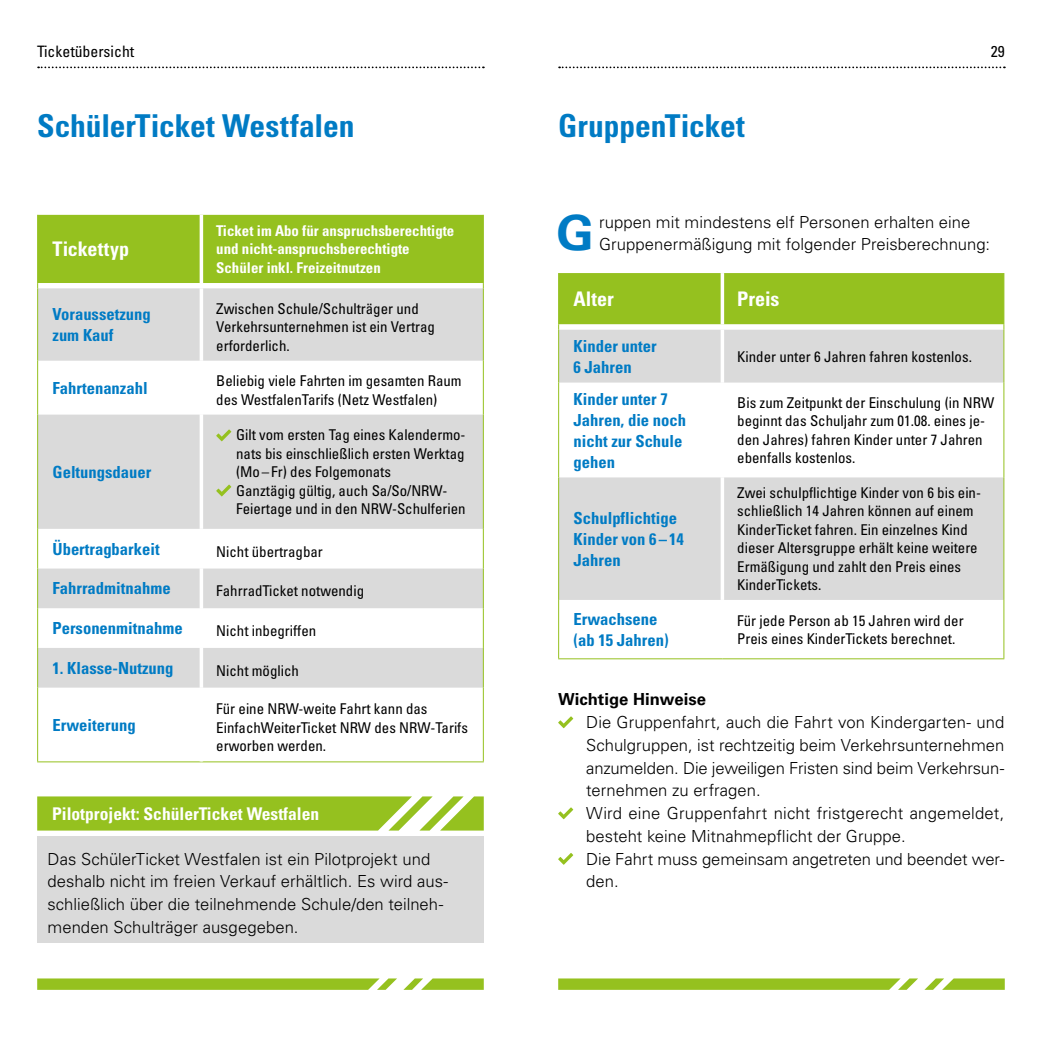
<style>
.page{position:relative;width:1042px;height:1042px;background:#fff}
.page>*{position:absolute;margin:0;border:0;box-sizing:border-box;transform-origin:0 0}
.t1{font:700 48.12px "Univers LT Pro 65";color:#007bc4}
.t2{font:700 condensed 31.5px "Univers LT Pro";letter-spacing:-.005em;color:#007bc4}
.t3{font:700 condensed 20.12px "Univers LT Pro";color:#fff}
.t4{font:700 condensed 17.5px "Univers LT Pro";color:#fff}
.t5{font:300 16.62px/22.8px "Univers LT Pro 45";color:#000}
.t6{font:700 condensed 16.62px/21px "Univers LT Pro";color:#007bc4}
.t7{font:700 16.62px "Univers LT Pro 65";color:#000}
.t8{font:condensed 15.75px "Univers LT Pro";color:#000}
.t9{font:condensed 14.88px/18.4px "Univers LT Pro";color:#000}
.t10{font:700 condensed 14.88px/18.4px "Univers LT Pro";color:#fff}
</style>
<div class="page">
<svg style="left:559px;top:330px;width:444px;height:270px;fill:#dadada"></svg>
<svg style="left:720px;top:330px;width:4px;height:52px"></svg>
<hr style="left:720px;top:382px;width:4px;height:95px;background:#fff">
<svg style="left:720px;top:477px;width:4px;height:123px"></svg>
<svg style="left:558px;top:273px;width:446px;height:57px;background:#a0c737"></svg>
<hr style="left:558px;top:330px;width:1px;height:52px;background:#95c11f">
<hr style="left:1003px;top:330px;width:1px;height:52px;background:#95c11f">
<hr style="left:558px;top:382px;width:1px;height:95px;background:#95c11f">
<hr style="left:1003px;top:382px;width:1px;height:95px;background:#95c11f">
<hr style="left:558px;top:477px;width:1px;height:123px;background:#95c11f">
<hr style="left:1003px;top:477px;width:1px;height:123px;background:#95c11f">
<hr style="left:558px;top:600px;width:1px;height:58px;background:#95c11f">
<hr style="left:1003px;top:600px;width:1px;height:58px;background:#95c11f">
<hr style="left:558px;top:658px;width:164px;height:1px;background:#95c11f">
<hr style="left:722px;top:658px;width:282px;height:1px;background:#95c11f">
<svg style="left:38px;top:288px;width:445px;height:399px;fill:#dadada"></svg>
<hr style="left:37px;top:568px;width:1px;height:40px;background:#95c11f">
<hr style="left:200px;top:568px;width:3px;height:40px;background:#fff">
<hr style="left:37px;top:648px;width:1px;height:39px;background:#95c11f">
<hr style="left:200px;top:648px;width:3px;height:39px;background:#fff">
<hr style="left:483px;top:529px;width:1px;height:39px;background:#95c11f">
<hr style="left:483px;top:568px;width:1px;height:40px;background:#95c11f">
<hr style="left:483px;top:608px;width:1px;height:40px;background:#95c11f">
<hr style="left:483px;top:648px;width:1px;height:39px;background:#95c11f">
<hr style="left:483px;top:687px;width:1px;height:74px;background:#95c11f">
<hr style="left:37px;top:761px;width:164px;height:1px;background:#95c11f">
<hr style="left:201px;top:761px;width:283px;height:1px;background:#95c11f">
<hr style="left:200px;top:288px;width:3px;height:73px;background:#fff">
<hr style="left:200px;top:361px;width:3px;height:54px;background:#fff">
<hr style="left:200px;top:415px;width:3px;height:114px;background:#fff">
<hr style="left:200px;top:529px;width:3px;height:39px;background:#fff">
<hr style="left:200px;top:608px;width:3px;height:40px;background:#fff">
<svg style="left:37px;top:215px;width:447px;height:73px;background:#9cc52f"></svg>
<hr style="left:37px;top:288px;width:1px;height:73px;background:#95c11f">
<hr style="left:483px;top:288px;width:1px;height:73px;background:#95c11f">
<hr style="left:37px;top:361px;width:1px;height:54px;background:#95c11f">
<hr style="left:483px;top:361px;width:1px;height:54px;background:#95c11f">
<hr style="left:37px;top:415px;width:1px;height:114px;background:#95c11f">
<hr style="left:483px;top:415px;width:1px;height:114px;background:#95c11f">
<hr style="left:37px;top:529px;width:1px;height:39px;background:#95c11f">
<hr style="left:37px;top:608px;width:1px;height:40px;background:#95c11f">
<hr style="left:37px;top:687px;width:1px;height:74px;background:#95c11f">
<svg style="left:216px;top:429px;width:15px;height:12px"></svg>
<svg style="left:216px;top:484px;width:15px;height:12px"></svg>
<svg style="left:38px;top:66px;width:446px;height:2px"></svg>
<svg style="left:559px;top:66px;width:446px;height:2px"></svg>
<svg style="left:37px;top:978px;width:360px;height:12px;background:#9ec633"></svg>
<svg style="left:403px;top:978px;width:81px;height:12px"></svg>
<svg style="left:558px;top:978px;width:360px;height:12px;background:#9ec633"></svg>
<svg style="left:924px;top:978px;width:81px;height:12px"></svg>
<svg style="left:558px;top:716px;width:15px;height:12px"></svg>
<svg style="left:558px;top:807px;width:15px;height:12px"></svg>
<svg style="left:558px;top:853px;width:15px;height:12px"></svg>
<div style="left:38px;top:837px;width:446px;height:106px;background:#dadada"></div>
<svg style="left:37px;top:796px;width:447px;height:34px;background:#a0c736"></svg>
<p class="t8" style="left:37px;top:41px;width:99px">Ticketübersicht</p>
<p class="t8" style="left:991px;top:41px;width:15px">29</p>
<h2 class="t2" style="left:37px;top:106px;width:319px">SchülerTicket Westfalen</h2>
<h2 class="t2" style="left:558px;top:106px;width:188px">GruppenTicket</h2>
<h3 class="t3" style="left:53px;top:237px;width:78px">Tickettyp</h3>
<p class="t10" style="left:216px;top:221px;width:240px">Ticket im Abo für anspruchsberechtigte und nicht-anspruchsberechtigte<br>Schüler inkl. Freizeitnutzen</p>
<p class="t6" style="left:53px;top:303px;width:100px">Voraussetzung zum Kauf</p>
<p class="t9" style="left:216px;top:299px;width:220px">Zwischen Schule/Schulträger und<br>Verkehrsunternehmen ist ein Vertrag erforderlich.</p>
<p class="t6" style="left:53px;top:377px;width:97px">Fahrtenanzahl</p>
<p class="t9" style="left:216px;top:371px;width:247px">Beliebig viele Fahrten im gesamten Raum des WestfalenTarifs (Netz Westfalen)</p>
<p class="t6" style="left:53px;top:461px;width:100px">Geltungsdauer</p>
<p class="t9" style="left:236px;top:425px;width:231px">Gilt vom ersten Tag eines Kalendermo&shy;nats bis einschließlich ersten Werktag (Mo – Fr) des Folgemonats<br>Ganztägig gültig, auch Sa/So/NRW-Feiertage und in den NRW-Schulferien</p>
<p class="t6" style="left:53px;top:538px;width:109px">Übertragbarkeit</p>
<p class="t9" style="left:216px;top:542px;width:108px">Nicht übertragbar</p>
<p class="t6" style="left:53px;top:578px;width:120px">Fahrradmitnahme</p>
<p class="t9" style="left:216px;top:581px;width:149px">FahrradTicket notwendig</p>
<p class="t6" style="left:53px;top:617px;width:132px">Personenmitnahme</p>
<p class="t9" style="left:216px;top:621px;width:101px">Nicht inbegriffen</p>
<p class="t6" style="left:53px;top:657px;width:122px">1. Klasse-Nutzung</p>
<p class="t9" style="left:216px;top:661px;width:84px">Nicht möglich</p>
<p class="t6" style="left:53px;top:714px;width:85px">Erweiterung</p>
<p class="t9" style="left:216px;top:699px;width:253px">Für eine NRW-weite Fahrt kann das<br>EinfachWeiterTicket NRW des NRW-Tarifs erworben werden.</p>
<p class="t4" style="left:52px;top:803px;width:269px">Pilotprojekt: SchülerTicket Westfalen</p>
<p class="t5" style="left:48px;top:847px;width:402px">Das SchülerTicket Westfalen ist ein Pilotprojekt und deshalb nicht im freien Verkauf erhältlich. Es wird aus&shy;schließlich über die teilnehmende Schule/den teilneh&shy;menden Schulträger ausgegeben.</p>
<h1 class="t1" style="left:556px;top:199px;width:39px">G</h1>
<p class="t5" style="left:599px;top:210px;width:393px">ruppen mit mindestens elf Personen erhalten eine<br>Gruppenermäßigung mit folgender Preisberechnung:</p>
<h3 class="t3" style="left:573px;top:286px;width:42px">Alter</h3>
<h3 class="t3" style="left:737px;top:286px;width:44px">Preis</h3>
<p class="t6" style="left:573px;top:335px;width:85px">Kinder unter<br>6 Jahren</p>
<p class="t9" style="left:737px;top:347px;width:236px">Kinder unter 6 Jahren fahren kostenlos.</p>
<p class="t6" style="left:573px;top:388px;width:114px">Kinder unter 7<br>Jahren, die noch nicht zur Schule gehen</p>
<p class="t9" style="left:737px;top:393px;width:258px">Bis zum Zeitpunkt der Einschulung (in NRW beginnt das Schuljahr zum 01.08. eines je&shy;den Jahres) fahren Kinder unter 7 Jahren ebenfalls kostenlos.</p>
<p class="t6" style="left:573px;top:507px;width:112px">Schulpflichtige<br>Kinder von 6 –14<br>Jahren</p>
<p class="t9" style="left:737px;top:483px;width:245px">Zwei schulpflichtige Kinder von 6 bis ein&shy;schließlich 14 Jahren können auf einem KinderTicket fahren. Ein einzelnes Kind dieser Altersgruppe erhält keine weitere Ermäßigung und zahlt den Preis eines KinderTickets.</p>
<p class="t6" style="left:573px;top:608px;width:97px">Erwachsene (ab 15 Jahren)</p>
<p class="t9" style="left:737px;top:611px;width:228px">Für jede Person ab 15 Jahren wird der<br>Preis eines KinderTickets berechnet.</p>
<p class="t7" style="left:558px;top:688px;width:149px">Wichtige Hinweise</p>
<p class="t5" style="left:586px;top:710px;width:420px">Die Gruppenfahrt, auch die Fahrt von Kindergarten- und Schulgruppen, ist rechtzeitig beim Verkehrsunternehmen anzumelden. Die jeweiligen Fristen sind beim Verkehrsun&shy;ternehmen zu erfragen.<br>Wird eine Gruppenfahrt nicht fristgerecht angemeldet, besteht keine Mitnahmepflicht der Gruppe.<br>Die Fahrt muss gemeinsam angetreten und beendet wer&shy;den.</p>
</div>
